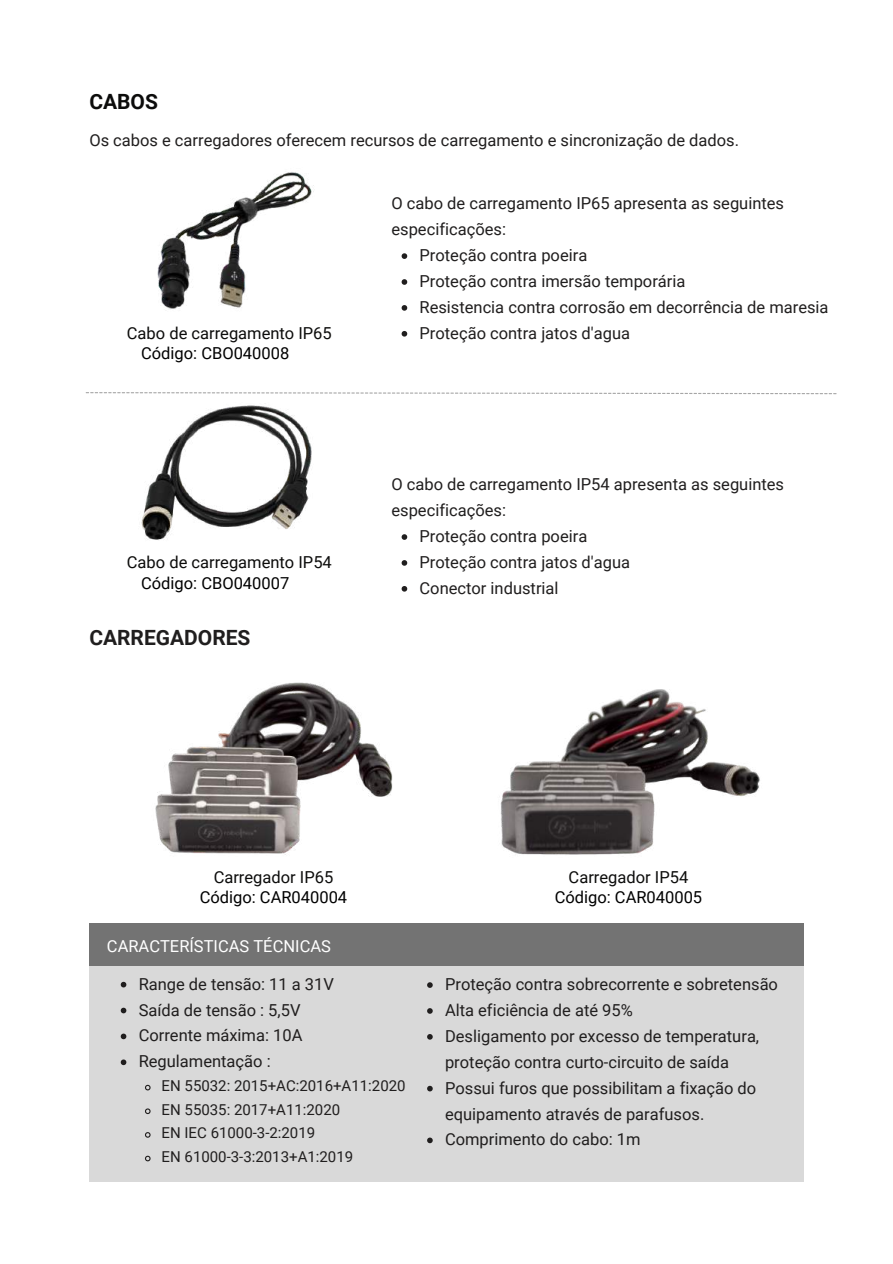
<style>
.page{position:relative;width:893px;height:1264px;background:#fff}
.page>*{position:absolute;margin:0;border:0;box-sizing:border-box;transform-origin:0 0}
.t1{font:700 21px "Roboto";color:#201e1e}
.t2{font:700 21px "Roboto";color:#0c0c0b}
.t3{font:16.5px/25.8px "Roboto";color:#201e1e}
.t4{font:16.5px "Roboto";color:#0c0c0b}
.t5{font:16.5px "Roboto";color:#000}
.t6{font:16.5px "Roboto";color:#fff}
.t7{font:15px/23.7px "Roboto";color:#201e1e}
</style>
<div class="page">
<img style="left:141px;top:403px;width:171px;height:137px">
<img style="left:155px;top:682px;width:238px;height:173px">
<img style="left:500px;top:689px;width:260px;height:166px">
<div style="left:89px;top:948px;width:714px;height:233px;background:#d9d9d9"></div>
<div style="left:89px;top:923px;width:715px;height:42px;background:#737373"></div>
<svg style="left:121px;top:981px;width:5px;height:6px"></svg>
<svg style="left:121px;top:1007px;width:5px;height:6px"></svg>
<svg style="left:121px;top:1033px;width:5px;height:6px"></svg>
<svg style="left:121px;top:1059px;width:5px;height:6px"></svg>
<svg style="left:145px;top:1084px;width:6px;height:7px"></svg>
<svg style="left:145px;top:1108px;width:6px;height:6px"></svg>
<svg style="left:145px;top:1132px;width:6px;height:6px"></svg>
<svg style="left:145px;top:1155px;width:6px;height:7px"></svg>
<svg style="left:427px;top:982px;width:5px;height:5px"></svg>
<svg style="left:427px;top:1008px;width:5px;height:5px"></svg>
<svg style="left:427px;top:1034px;width:5px;height:5px"></svg>
<svg style="left:427px;top:1085px;width:5px;height:6px"></svg>
<svg style="left:427px;top:1137px;width:5px;height:6px"></svg>
<svg style="left:401px;top:253px;width:6px;height:6px"></svg>
<svg style="left:401px;top:279px;width:6px;height:6px"></svg>
<svg style="left:401px;top:305px;width:6px;height:6px"></svg>
<svg style="left:401px;top:331px;width:6px;height:5px"></svg>
<svg style="left:401px;top:534px;width:6px;height:6px"></svg>
<svg style="left:401px;top:560px;width:6px;height:5px"></svg>
<svg style="left:401px;top:586px;width:6px;height:5px"></svg>
<svg style="left:86px;top:392px;width:750px;height:2px"></svg>
<img style="left:157px;top:172px;width:157px;height:138px">
<p class="t2" style="left:89px;top:89px;width:70px">CABOS</p>
<p class="t3" style="left:89px;top:127px;width:651px">Os cabos e carregadores oferecem recursos de carregamento e sincronização de dados.</p>
<p class="t4" style="left:127px;top:323px;width:206px">Cabo de carregamento IP65</p>
<p class="t5" style="left:141px;top:343px;width:150px">Código: CBO040008</p>
<p class="t4" style="left:127px;top:552px;width:206px">Cabo de carregamento IP54</p>
<p class="t5" style="left:141px;top:573px;width:150px">Código: CBO040007</p>
<p class="t1" style="left:89px;top:626px;width:163px">CARREGADORES</p>
<p class="t3" style="left:391px;top:191px;width:394px">O cabo de carregamento IP65 apresenta as seguintes</p>
<p class="t3" style="left:391px;top:217px;width:116px">especificações:</p>
<p class="t3" style="left:419px;top:243px;width:169px">Proteção contra poeira</p>
<p class="t3" style="left:419px;top:268px;width:267px">Proteção contra imersão temporária</p>
<p class="t3" style="left:419px;top:294px;width:410px">Resistencia contra corrosão em decorrência de maresia</p>
<p class="t3" style="left:419px;top:320px;width:212px">Proteção contra jatos d'agua</p>
<p class="t3" style="left:391px;top:472px;width:394px">O cabo de carregamento IP54 apresenta as seguintes</p>
<p class="t3" style="left:391px;top:497px;width:116px">especificações:</p>
<p class="t3" style="left:419px;top:523px;width:169px">Proteção contra poeira</p>
<p class="t3" style="left:419px;top:549px;width:212px">Proteção contra jatos d'agua</p>
<p class="t3" style="left:419px;top:575px;width:140px">Conector industrial</p>
<p class="t4" style="left:214px;top:867px;width:121px">Carregador IP65</p>
<p class="t4" style="left:568px;top:867px;width:121px">Carregador IP54</p>
<p class="t5" style="left:200px;top:887px;width:149px">Código: CAR040004</p>
<p class="t5" style="left:554px;top:887px;width:149px">Código: CAR040005</p>
<p class="t6" style="left:107px;top:936px;width:225px">CARACTERÍSTICAS TÉCNICAS</p>
<p class="t3" style="left:139px;top:971px;width:197px">Range de tensão: 11 a 31V<br>Saída de tensão : 5,5V<br>Corrente máxima: 10A<br>Regulamentação :</p>
<p class="t7" style="left:162px;top:1074px;width:245px">EN 55032: 2015+AC:2016+A11:2020<br>EN 55035: 2017+A11:2020<br>EN IEC 61000-3-2:2019<br>EN 61000-3-3:2013+A1:2019</p>
<p class="t3" style="left:445px;top:971px;width:334px">Proteção contra sobrecorrente e sobretensão Alta eficiência de até 95%<br>Desligamento por excesso de temperatura, proteção contra curto-circuito de saída Possui furos que possibilitam a fixação do equipamento através de parafusos.<br>Comprimento do cabo: 1m</p>
</div>
